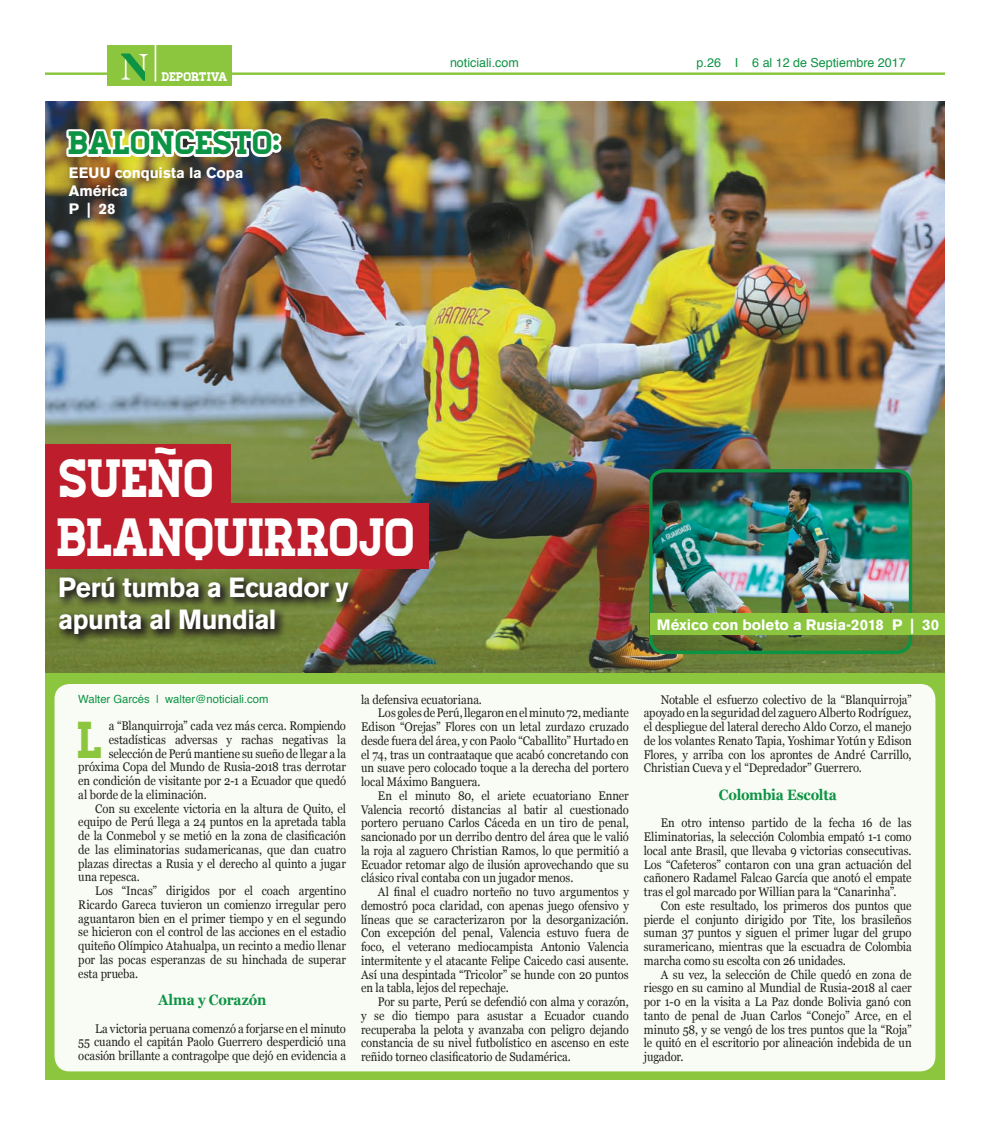
<style>
.page{position:relative;width:990px;height:1125px;background:#fff}
.page>*{position:absolute;margin:0;border:0;box-sizing:border-box;transform-origin:0 0}
.t1{font:53.75px "Homestead";letter-spacing:-.01em;color:#fff;scale:.9 1}
.t2{font:51.75px "Homestead";color:#8bc63e;scale:.9 1}
.t3{font:32.5px "Homestead";color:#0d9344}
.t4{font:700 27.5px/32.5px "Akzidenz Grotesk BE";letter-spacing:-.02em;color:#fff;scale:.95 1}
.t5{font:700 15px/18px "Akzidenz Grotesk BE";color:#fff}
.t6{font:700 15px "Georgia";letter-spacing:-.01em;color:#0d9344;scale:.9 1}
.t7{font:12.5px/13.8px "Georgia";letter-spacing:-.005em;color:#231f20;text-align:justify;scale:.9 1}
.t8{font:12.5px "Helvetica";color:#0d9344}
.t9{font:12.5px "Homestead";color:#fff}
.t10{font:11.25px "Helvetica";color:#0d9344}
</style>
<div class="page">
<hr style="left:45px;top:72px;width:900px;height:3px;background:#8bc63e">
<img style="left:45px;top:102px;width:900px;height:571px">
<div style="left:45px;top:503px;width:384px;height:66px;background:#be1d2c"></div>
<div style="left:45px;top:444px;width:185px;height:66px;background:#be1d2c"></div>
<div style="left:45px;top:673px;width:900px;height:407px;background:#8bc63e"></div>
<svg style="left:56px;top:573px;width:304px;height:73px;background:#5b6131"></svg>
<div style="left:55px;top:684px;width:880px;height:387px;background:#f9fcf5;border-radius:15px"></div>
<img style="left:64px;top:123px;width:222px;height:40px">
<img style="left:651px;top:471px;width:260px;height:181px">
<div style="left:649px;top:469px;width:263px;height:185px;border:3px solid #0d9344;border-radius:14px"></div>
<div style="left:651px;top:613px;width:294px;height:22px;background:#8bc63e"></div>
<svg style="left:107px;top:45px;width:124px;height:41px;background:#88c543"></svg>
<p class="t9" style="left:162px;top:69px;width:68px">DEPORTIVA</p>
<h3 class="t3" style="left:69px;top:124px;width:213px">BALONCESTO:</h3>
<p class="t5" style="left:69px;top:164px;width:176px">EEUU conquista la Copa<br>América<br>P | 28</p>
<p class="t8" style="left:450px;top:53px;width:70px">noticiali.com</p>
<p class="t8" style="left:697px;top:53px;width:211px">p.26 I 6 al 12 de Septiembre 2017</p>
<h1 class="t1" style="left:60px;top:447px;width:174px">SUEÑO</h1>
<h1 class="t1" style="left:58px;top:506px;width:400px">BLANQUIRROJO</h1>
<h3 class="t4" style="left:58px;top:571px;width:307px">Perú tumba a Ecuador y apunta al Mundial</h3>
<p class="t5" style="left:657px;top:615px;width:284px">México con boleto a Rusia-2018 P | 30</p>
<p class="t10" style="left:78px;top:690px;width:192px">Walter Garcés | walter@noticiali.com</p>
<h2 class="t2" style="left:78px;top:709px;width:30px">L</h2>
<p class="t7" style="left:109px;top:718px;width:265px">a “Blanquirroja” cada vez más cerca. Rompiendo</p>
<p class="t7" style="left:109px;top:732px;width:265px">estadísticas adversas y rachas negativas la</p>
<p class="t7" style="left:109px;top:746px;width:265px">selección de Perú mantiene su sueño de llegar a la</p>
<p class="t7" style="left:78px;top:760px;width:299px">próxima Copa del Mundo de Rusia-2018 tras derrotar</p>
<p class="t7" style="left:78px;top:773px;width:299px">en condición de visitante por 2-1 a Ecuador que quedó</p>
<p class="t7" style="left:78px;top:787px;width:144px">al borde de la eliminación.</p>
<p class="t7" style="left:95px;top:801px;width:280px">Con su excelente victoria en la altura de Quito, el</p>
<p class="t7" style="left:78px;top:815px;width:299px">equipo de Perú llega a 24 puntos en la apretada tabla</p>
<p class="t7" style="left:78px;top:828px;width:299px">de la Conmebol y se metió en la zona de clasificación</p>
<p class="t7" style="left:78px;top:842px;width:299px">de las eliminatorias sudamericanas, que dan cuatro</p>
<p class="t7" style="left:78px;top:856px;width:299px">plazas directas a Rusia y el derecho al quinto a jugar</p>
<p class="t7" style="left:78px;top:870px;width:70px">una repesca.</p>
<p class="t7" style="left:95px;top:883px;width:280px">Los “Incas” dirigidos por el coach argentino</p>
<p class="t7" style="left:78px;top:897px;width:299px">Ricardo Gareca tuvieron un comienzo irregular pero</p>
<p class="t7" style="left:78px;top:911px;width:299px">aguantaron bien en el primer tiempo y en el segundo</p>
<p class="t7" style="left:78px;top:925px;width:299px">se hicieron con el control de las acciones en el estadio</p>
<p class="t7" style="left:78px;top:938px;width:299px">quiteño Olímpico Atahualpa, un recinto a medio llenar</p>
<p class="t7" style="left:78px;top:952px;width:299px">por las pocas esperanzas de su hinchada de superar</p>
<p class="t7" style="left:78px;top:966px;width:68px">esta prueba.</p>
<p class="t6" style="left:158px;top:989px;width:122px">Alma y Corazón</p>
<p class="t7" style="left:78px;top:1021px;width:299px;text-indent:17px">La victoria peruana comenzó a forjarse en el minuto 55 cuando el capitán Paolo Guerrero desperdició una ocasión brillante a contragolpe que dejó en evidencia a</p>
<p class="t7" style="left:361px;top:692px;width:136px">la defensiva ecuatoriana.</p>
<p class="t7" style="left:378px;top:706px;width:280px">Los goles de Perú, llegaron en el minuto 72, mediante</p>
<p class="t7" style="left:361px;top:719px;width:299px">Edison “Orejas” Flores con un letal zurdazo cruzado</p>
<p class="t7" style="left:361px;top:733px;width:299px">desde fuera del área, y con Paolo “Caballito” Hurtado en</p>
<p class="t7" style="left:361px;top:747px;width:299px">el 74, tras un contraataque que acabó concretando con</p>
<p class="t7" style="left:361px;top:761px;width:299px">un suave pero colocado toque a la derecha del portero</p>
<p class="t7" style="left:361px;top:774px;width:134px">local Máximo Banguera.</p>
<p class="t7" style="left:378px;top:788px;width:280px">En el minuto 80, el ariete ecuatoriano Enner</p>
<p class="t7" style="left:361px;top:802px;width:299px">Valencia recortó distancias al batir al cuestionado</p>
<p class="t7" style="left:361px;top:816px;width:299px">portero peruano Carlos Cáceda en un tiro de penal,</p>
<p class="t7" style="left:361px;top:829px;width:299px">sancionado por un derribo dentro del área que le valió</p>
<p class="t7" style="left:361px;top:843px;width:299px">la roja al zaguero Christian Ramos, lo que permitió a</p>
<p class="t7" style="left:361px;top:857px;width:299px">Ecuador retomar algo de ilusión aprovechando que su</p>
<p class="t7" style="left:361px;top:871px;width:237px">clásico rival contaba con un jugador menos.</p>
<p class="t7" style="left:378px;top:884px;width:280px">Al final el cuadro norteño no tuvo argumentos y</p>
<p class="t7" style="left:361px;top:898px;width:299px">demostró poca claridad, con apenas juego ofensivo y</p>
<p class="t7" style="left:361px;top:912px;width:299px">líneas que se caracterizaron por la desorganización.</p>
<p class="t7" style="left:361px;top:926px;width:299px">Con excepción del penal, Valencia estuvo fuera de</p>
<p class="t7" style="left:361px;top:939px;width:299px">foco, el veterano mediocampista Antonio Valencia</p>
<p class="t7" style="left:361px;top:953px;width:299px">intermitente y el atacante Felipe Caicedo casi ausente.</p>
<p class="t7" style="left:361px;top:967px;width:299px">Así una despintada “Tricolor” se hunde con 20 puntos</p>
<p class="t7" style="left:361px;top:981px;width:166px">en la tabla, lejos del repechaje.</p>
<p class="t7" style="left:378px;top:994px;width:280px">Por su parte, Perú se defendió con alma y corazón,</p>
<p class="t7" style="left:361px;top:1008px;width:299px">y se dio tiempo para asustar a Ecuador cuando</p>
<p class="t7" style="left:361px;top:1022px;width:299px">recuperaba la pelota y avanzaba con peligro dejando</p>
<p class="t7" style="left:361px;top:1036px;width:299px">constancia de su nivel futbolístico en ascenso en este</p>
<p class="t7" style="left:361px;top:1049px;width:235px">reñido torneo clasificatorio de Sudamérica.</p>
<p class="t7" style="left:644px;top:692px;width:299px;text-indent:17px">Notable el esfuerzo colectivo de la “Blanquirroja” apoyado en la seguridad del zaguero Alberto Rodríguez, el despliegue del lateral derecho Aldo Corzo, el manejo de los volantes Renato Tapia, Yoshimar Yotún y Edison Flores, y arriba con los aprontes de André Carrillo, Christian Cueva y el “Depredador” Guerrero.</p>
<p class="t6" style="left:719px;top:783px;width:133px">Colombia Escolta</p>
<p class="t7" style="left:644px;top:816px;width:299px;text-indent:17px">En otro intenso partido de la fecha 16 de las Eliminatorias, la selección Colombia empató 1-1 como local ante Brasil, que llevaba 9 victorias consecutivas.<br>Los “Cafeteros” contaron con una gran actuación del cañonero Radamel Falcao García que anotó el empate tras el gol marcado por Willian para la “Canarinha”.</p>
<p class="t7" style="left:644px;top:898px;width:299px;text-indent:17px">Con este resultado, los primeros dos puntos que pierde el conjunto dirigido por Tite, los brasileños suman 37 puntos y siguen el primer lugar del grupo suramericano, mientras que la escuadra de Colombia marcha como su escolta con 26 unidades.</p>
<p class="t7" style="left:644px;top:967px;width:299px;text-indent:17px">A su vez, la selección de Chile quedó en zona de riesgo en su camino al Mundial de Rusia-2018 al caer por 1-0 en la visita a La Paz donde Bolivia ganó con tanto de penal de Juan Carlos “Conejo” Arce, en el minuto 58, y se vengó de los tres puntos que la “Roja” le quitó en el escritorio por alineación indebida de un jugador.</p>
</div>
